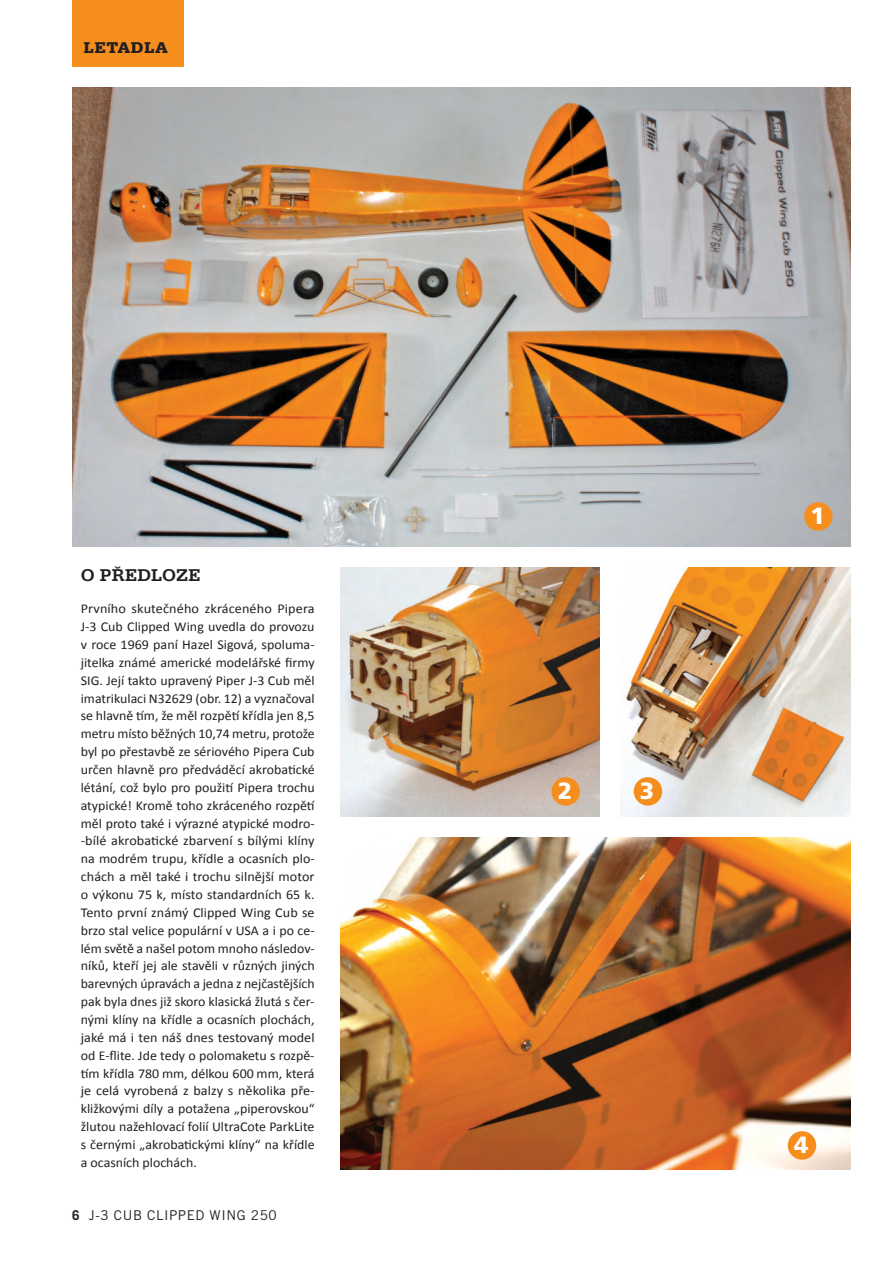
<style>
.page{position:relative;width:893px;height:1263px;background:#fff}
.page>*{position:absolute;margin:0;border:0;box-sizing:border-box;transform-origin:0 0}
.t1{font:900 23.4px "Frutiger CE";color:#fff}
.t2{font:700 18px "Serifa CE";letter-spacing:.005em;color:#231f20}
.t3{font:900 16.5px "Serifa CE";color:#231f20}
.t4{font:13.5px/17.9px "Calibri";color:#231f20;text-align:justify;scale:1.05 1}
.t5{font:13.5px "Trade Gothic CE";letter-spacing:.04em;color:#231f20}
.s1{font-weight:700}
</style>
<div class="page">
<div style="left:72px;top:0;width:111px;height:67px;background:#f68e1e"></div>
<img style="left:72px;top:87px;width:778px;height:459px">
<img style="left:340px;top:567px;width:260px;height:249px">
<img style="left:620px;top:567px;width:230px;height:249px">
<img style="left:340px;top:837px;width:510px;height:332px">
<div style="left:804px;top:502px;width:29px;height:29px;background:#f68e1e;border-radius:50%"></div>
<div style="left:551px;top:777px;width:29px;height:29px;background:#f68e1e;border-radius:50%"></div>
<div style="left:634px;top:777px;width:28px;height:29px;background:#f68e1e;border-radius:50%"></div>
<div style="left:788px;top:1131px;width:28px;height:29px;background:#f68e1e;border-radius:50%"></div>
<p class="t3" style="left:84px;top:38px;width:86px">LETADLA</p>
<h2 class="t2" style="left:81px;top:565px;width:121px">O PŘEDLOZE</h2>
<p class="t4" style="left:81px;top:600px;width:224px">Prvního skutečného zkráceného Pipera J-3 Cub Clipped Wing uvedla do provozu v roce 1969 paní Hazel Sigová, spoluma&shy;jitelka známé americké modelářské firmy SIG. Její takto upravený Piper J-3 Cub měl imatrikulaci N32629 (obr. 12) a vyznačoval se hlavně tím, že měl rozpětí křídla jen 8,5 metru místo běžných 10,74 metru, protože byl po přestavbě ze sériového Pipera Cub určen hlavně pro předváděcí akrobatické létání, což bylo pro použití Pipera trochu atypické! Kromě toho zkráceného rozpětí měl proto také i výrazné atypické modro--bílé akrobatické zbarvení s bílými klíny na modrém trupu, křídle a ocasních plo&shy;chách a měl také i trochu silnější motor o výkonu 75 k, místo standardních 65 k.<br>Tento první známý Clipped Wing Cub se brzo stal velice populární v USA a i po ce&shy;lém světě a našel potom mnoho následov&shy;níků, kteří jej ale stavěli v různých jiných barevných úpravách a jedna z nejčastějších pak byla dnes již skoro klasická žlutá s čer&shy;nými klíny na křídle a ocasních plochách, jaké má i ten náš dnes testovaný model od E-flite. Jde tedy o polomaketu s rozpě&shy;tím křídla 780 mm, délkou 600 mm, která je celá vyrobená z balzy s několika pře&shy;kližkovými díly a potažena „piperovskou“ žlutou nažehlovací folií UltraCote ParkLite s černými „akrobatickými klíny“ na křídle a ocasních plochách.</p>
<p class="t5" style="left:72px;top:1208px;width:206px"><span class="s1">6</span> J-3 CUB CLIPPED WING 250</p>
<h1 class="t1" style="left:558px;top:777px;width:16px">2</h1>
<h1 class="t1" style="left:640px;top:777px;width:16px">3</h1>
<h1 class="t1" style="left:810px;top:502px;width:16px">1</h1>
<h1 class="t1" style="left:794px;top:1131px;width:16px">4</h1>
</div>
